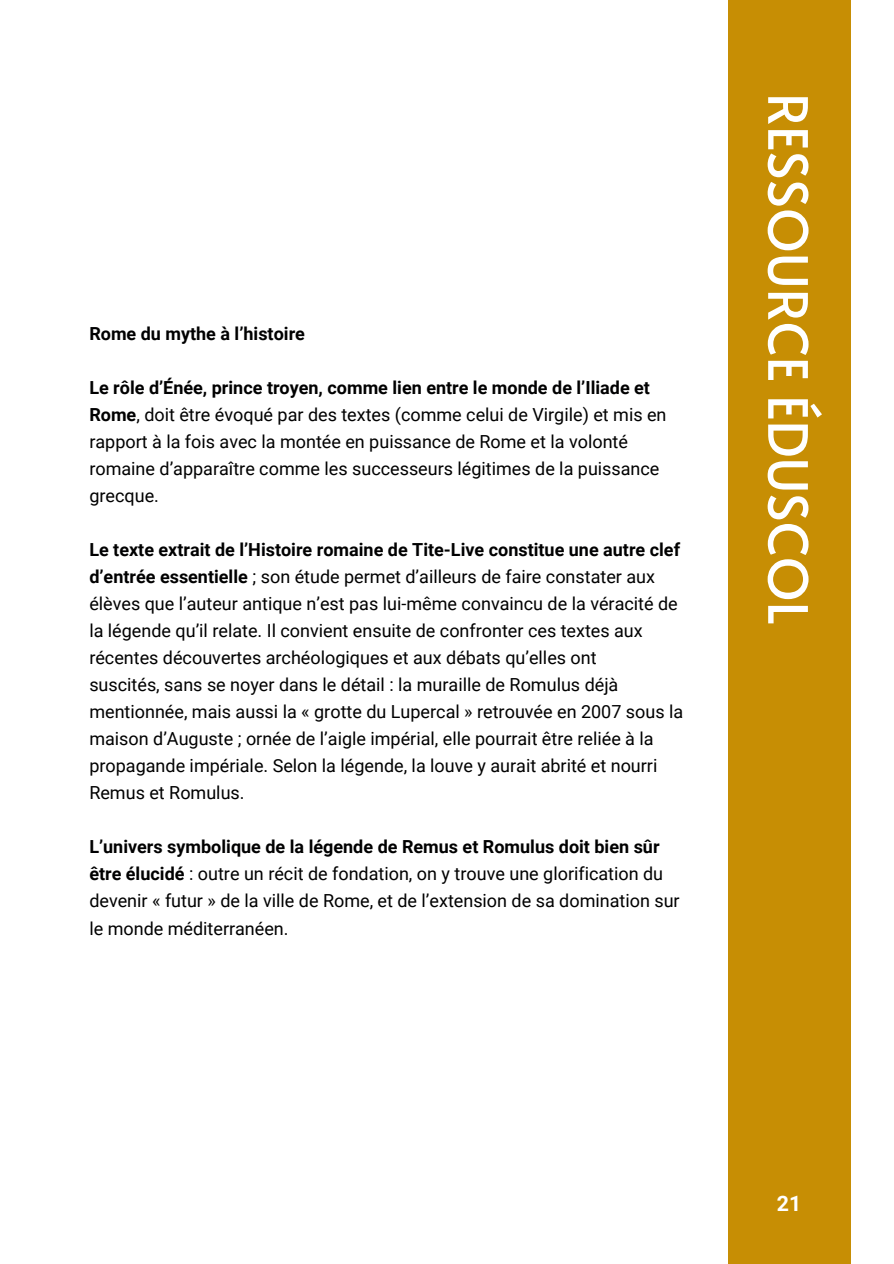
<style>
.page{position:relative;width:894px;height:1264px;background:#fff}
.page>*{position:absolute;margin:0;border:0;box-sizing:border-box;transform-origin:0 0}
.t1{font:54px "Alata";color:#fff}
.t2{font:700 21.3px "Roboto";color:#fff}
.t3{font:18px/27px "Roboto";color:#000001}
.t4{font:700 18px "Roboto";color:#000001}
.s1{font-weight:700}
</style>
<div class="page">
<div style="left:727px;top:0;width:123px;height:1263px;background:#c78e04"></div>
<h2 class="t4" style="left:89px;top:323px;width:217px">Rome du mythe à l’histoire</h2>
<p class="t3" style="left:89px;top:374px;width:578px"><span class="s1">Le rôle d’Énée, prince troyen, comme lien entre le monde de l’Iliade et Rome</span>, doit être évoqué par des textes (comme celui de Virgile) et mis en rapport à la fois avec la montée en puissance de Rome et la volonté romaine d’apparaître comme les successeurs légitimes de la puissance grecque.</p>
<p class="t3" style="left:89px;top:536px;width:592px"><span class="s1">Le texte extrait de l’Histoire romaine de Tite-Live constitue une autre clef d’entrée essentielle</span> ; son étude permet d’ailleurs de faire constater aux élèves que l’auteur antique n’est pas lui-même convaincu de la véracité de la légende qu’il relate. Il convient ensuite de confronter ces textes aux récentes découvertes archéologiques et aux débats qu’elles ont</p>
<p class="t3" style="left:89px;top:671px;width:595px">suscités, sans se noyer dans le détail : la muraille de Romulus déjà mentionnée, mais aussi la « grotte du Lupercal » retrouvée en 2007 sous la maison d’Auguste ; ornée de l’aigle impérial, elle pourrait être reliée à la propagande impériale. Selon la légende, la louve y aurait abrité et nourri Remus et Romulus.</p>
<p class="t3" style="left:89px;top:833px;width:591px"><span class="s1">L’univers symbolique de la légende de Remus et Romulus doit bien sûr être élucidé</span> : outre un récit de fondation, on y trouve une glorification du devenir « futur » de la ville de Rome, et de l’extension de sa domination sur le monde méditerranéen.</p>
<h1 class="t1" style="left:827px;top:93px;width:533px;rotate:90deg">RESSOURCE ÉDUSCOL</h1>
<p class="t2" style="left:776px;top:1190px;width:26px">21</p>
</div>
